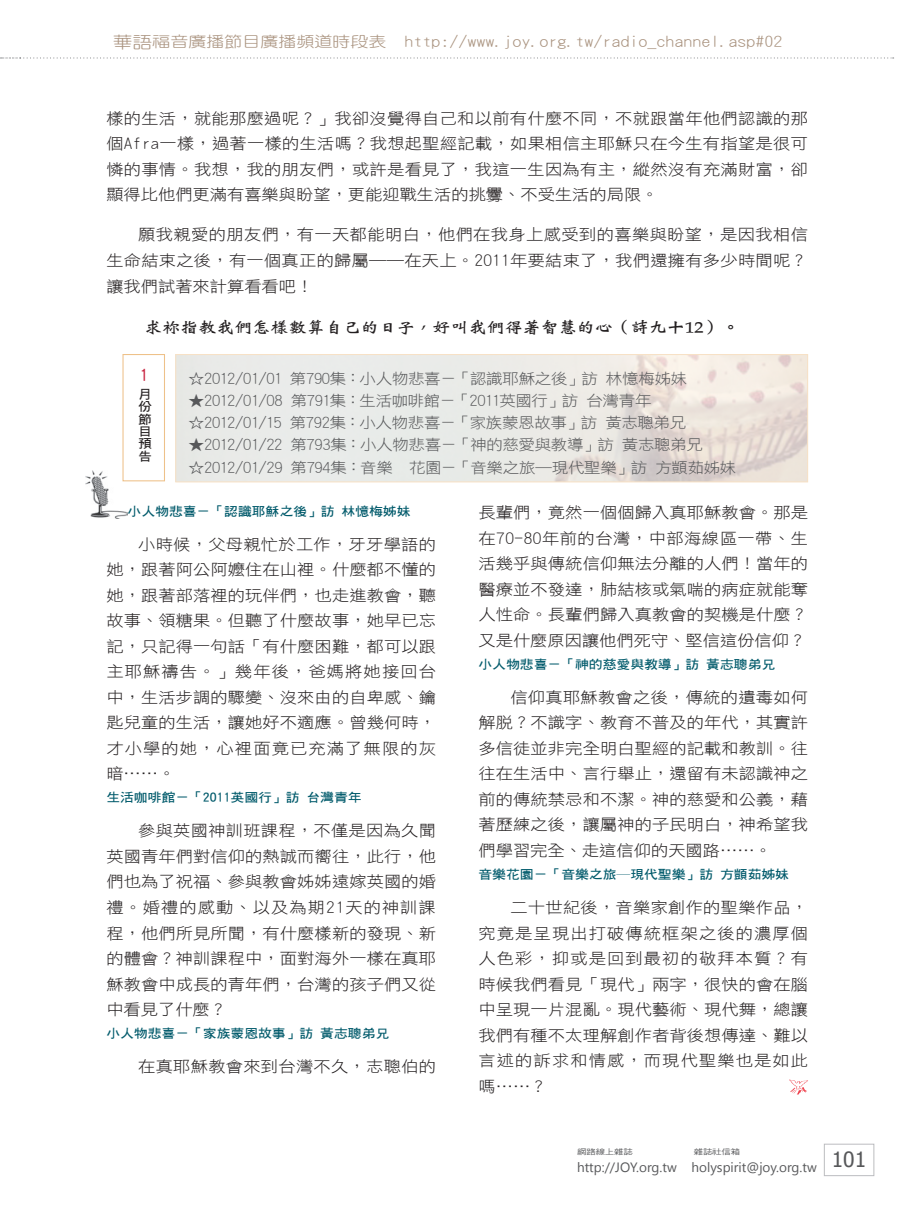
<style>
.page{position:relative;width:906px;height:1217px;background:#fff}
.page>*{position:absolute;margin:0;border:0;box-sizing:border-box;transform-origin:0 0}
.圖說{font:16.5px "DF Hei W7 WIN BF";color:#c8233f}
.Normal經文{font:16.2px "DF Wei Bei W7 WINP BF";color:#231f20;scale:1.11 1}
.t1{font:15.6px/25.5px "DF Hei W3 WIN BF";letter-spacing:.005em;color:#231f20;text-align:justify;scale:1.11 1}
.目錄作者{font:15px "DF Yuan W3 WIN BF";color:#a9927e;scale:1.2 1}
.備註{font:14.85px "DF Hei W3 WIN BF";letter-spacing:-.02em;color:#57585a;scale:1.11 1}
.t2{font:13.5px "Segoe UI";color:#57585a}
.圖說-2{font:12.45px "DF Hei W7 WIN BF";color:#005a6b;scale:1.11 1}
.圖說-3{font:12.45px/12.5px "DF Hei W7 WIN BF";color:#231f20;scale:1.11 1}
.t3{font:7.5px "DF Hei W5 WIN BF";letter-spacing:-.015em;color:#57585a;scale:1.25 1}
.s1{font-size:16.5px}
</style>
<div class="page">
<div style="left:824px;top:1143px;width:50px;height:32px;border:1px solid #bcbdc0"></div>
<svg style="left:0;top:57px;width:893px;height:1px"></svg>
<img style="left:85px;top:470px;width:43px;height:49px">
<div style="left:122px;top:354px;width:43px;height:127px;background:#fff"></div>
<img style="left:177px;top:356px;width:629px;height:124px">
<svg style="left:789px;top:1079px;width:19px;height:15px"></svg>
<p class="目錄作者" style="left:113px;top:34px;width:559px"><span class="s1">華語</span>福音廣播節目廣播頻道時段表 http://www.joy.org.tw/radio_channel.asp#02</p>
<p class="t1" style="left:106px;top:105px;width:633px">樣的生活，就能那麼過呢？」我卻沒覺得自己和以前有什麼不同，不就跟當年他們認識的那個Afra一樣，過著一樣的生活嗎？我想起聖經記載，如果相信主耶穌只在今生有指望是很可憐的事情。我想，我的朋友們，或許是看見了，我這一生因為有主，縱然沒有充滿財富，卻顯得比他們更滿有喜樂與盼望，更能迎戰生活的挑釁、不受生活的局限。</p>
<p class="t1" style="left:106px;top:222px;width:633px;text-indent:32px">願我親愛的朋友們，有一天都能明白，他們在我身上感受到的喜樂與盼望，是因我相信生命結束之後，有一個真正的歸屬──在天上。2011年要結束了，我們還擁有多少時間呢？讓我們試著來計算看看吧！</p>
<p class="Normal經文" style="left:145px;top:318px;width:538px">求祢指教我們怎樣數算自己的日子，好叫我們得著智慧的心（詩九十12）。</p>
<p class="圖說" style="left:140px;top:367px;width:10px">1</p>
<p class="圖說-3" style="left:138px;top:387px;width:14px">月份節目預告</p>
<p class="備註" style="left:188px;top:370px;width:451px">☆2012/01/01 第790集：小人物悲喜－「認識耶穌之後」訪 林憶梅姊妹</p>
<p class="備註" style="left:188px;top:393px;width:419px">★2012/01/08 第791集：生活咖啡館－「2011英國行」訪 台灣青年</p>
<p class="備註" style="left:188px;top:415px;width:450px">☆2012/01/15 第792集：小人物悲喜－「家族蒙恩故事」訪 黃志聰弟兄</p>
<p class="備註" style="left:188px;top:437px;width:465px">★2012/01/22 第793集：小人物悲喜－「神的慈愛與教導」訪 黃志聰弟兄</p>
<p class="備註" style="left:188px;top:460px;width:495px">☆2012/01/29 第794集：音樂 花園－「音樂之旅─現代聖樂」訪 方顗茹姊妹</p>
<p class="圖說-2" style="left:128px;top:504px;width:256px">小人物悲喜－「認識耶穌之後」訪 林憶梅姊妹</p>
<p class="t1" style="left:106px;top:531px;width:298px;text-indent:32px">小時候，父母親忙於工作，牙牙學語的她，跟著阿公阿嬤住在山裡。什麼都不懂的她，跟著部落裡的玩伴們，也走進教會，聽故事、領糖果。但聽了什麼故事，她早已忘記，只記得一句話「有什麼困難，都可以跟主耶穌禱告。」幾年後，爸媽將她接回台中，生活步調的驟變、沒來由的自卑感、鑰匙兒童的生活，讓她好不適應。曾幾何時，才小學的她，心裡面竟已充滿了無限的灰暗……。</p>
<p class="圖說-2" style="left:106px;top:791px;width:232px">生活咖啡館－「2011英國行」訪 台灣青年</p>
<p class="t1" style="left:106px;top:817px;width:298px;text-indent:32px">參與英國神訓班課程，不僅是因為久聞英國青年們對信仰的熱誠而嚮往，此行，他們也為了祝福、參與教會姊姊遠嫁英國的婚禮。婚禮的感動、以及為期21天的神訓課程，他們所見所聞，有什麼樣新的發現、新的體會？神訓課程中，面對海外一樣在真耶穌教會中成長的青年們，台灣的孩子們又從中看見了什麼？</p>
<p class="圖說-2" style="left:106px;top:1026px;width:256px">小人物悲喜－「家族蒙恩故事」訪 黃志聰弟兄</p>
<p class="t1" style="left:138px;top:1053px;width:270px">在真耶穌教會來到台灣不久，志聰伯的</p>
<p class="t1" style="left:478px;top:499px;width:298px">長輩們，竟然一個個歸入真耶穌教會。那是在70-80年前的台灣，中部海線區一帶、生活幾乎與傳統信仰無法分離的人們！當年的醫療並不發達，肺結核或氣喘的病症就能奪人性命。長輩們歸入真教會的契機是什麼？又是什麼原因讓他們死守、堅信這份信仰？</p>
<p class="圖說-2" style="left:478px;top:657px;width:269px">小人物悲喜－「神的慈愛與教導」訪 黃志聰弟兄</p>
<p class="t1" style="left:478px;top:684px;width:298px;text-indent:32px">信仰真耶穌教會之後，傳統的遺毒如何解脫？不識字、教育不普及的年代，其實許多信徒並非完全明白聖經的記載和教訓。往往在生活中、言行舉止，還留有未認識神之前的傳統禁忌和不潔。神的慈愛和公義，藉著歷練之後，讓屬神的子民明白，神希望我們學習完全、走這信仰的天國路……。</p>
<p class="圖說-2" style="left:478px;top:867px;width:281px">音樂花園－「音樂之旅─現代聖樂」訪 方顗茹姊妹</p>
<p class="t1" style="left:478px;top:894px;width:298px;text-indent:32px">二十世紀後，音樂家創作的聖樂作品，究竟是呈現出打破傳統框架之後的濃厚個人色彩，抑或是回到最初的敬拜本質？有時候我們看見「現代」兩字，很快的會在腦中呈現一片混亂。現代藝術、現代舞，總讓我們有種不太理解創作者背後想傳達、難以言述的訴求和情感，而現代聖樂也是如此嗎……？</p>
<p class="t3" style="left:577px;top:1147px;width:46px">網路線上雜誌</p>
<p class="t3" style="left:694px;top:1147px;width:39px">雜誌社信箱</p>
<p class="t2" style="left:577px;top:1157px;width:291px">http://JOY.org.tw holyspirit@joy.org.tw <sup>101</sup></p>
</div>
